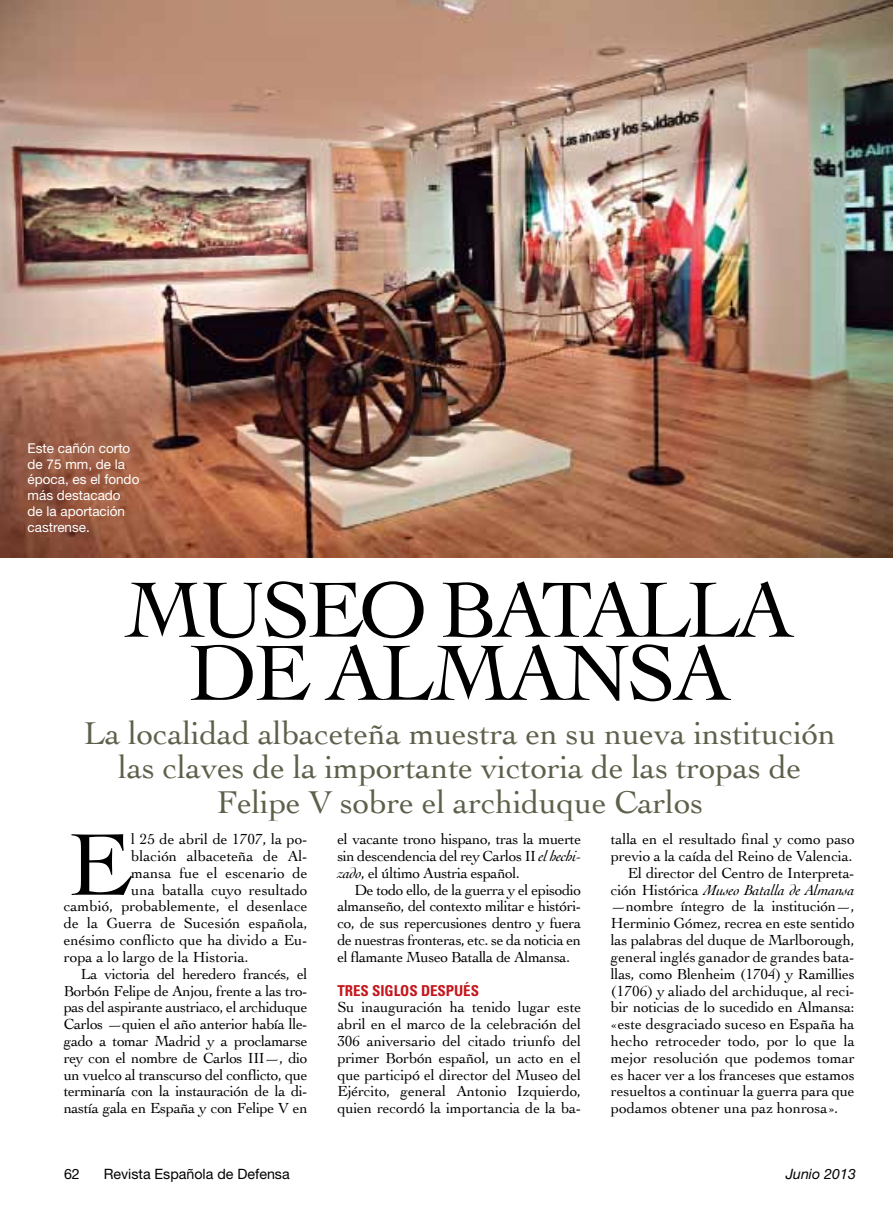
<style>
.page{position:relative;width:893px;height:1217px;background:#fff}
.page>*{position:absolute;margin:0;border:0;box-sizing:border-box;transform-origin:0 0}
.t1{font:92.4px "Cochin";color:#000}
.t2{font:82.5px/63px "Cochin";color:#000;text-align:right}
.t3{font:33px/34.5px "Cochin";letter-spacing:-.005em;color:#5f604b;text-align:center}
.t4{font:15.3px/16.8px "Cochin";letter-spacing:-.015em;color:#000;text-align:justify}
.t5{font:italic 15.3px "Cochin";letter-spacing:-.015em;color:#000}
.t6{font:700 condensed 15px "Univers";letter-spacing:-.005em;color:#c4161c}
.t7{font:14.25px "Helvetica Neue";color:#000}
.t8{font:italic 14.25px "Helvetica Neue";color:#000}
.t9{font:13.5px/15.8px "Helvetica Neue";color:#fff}
.s1{font-style:normal}
.s2{font-style:italic}
</style>
<div class="page">
<img style="left:0;top:0;width:893px;height:557px">
<p class="t9" style="left:28px;top:440px;width:113px">Este cañón corto de 75 mm, de la época, es el fondo más destacado<br>de la aportación castrense.</p>
<h2 class="t2" style="left:125px;top:574px;width:132px">Museo</h2>
<h2 class="t2" style="left:188px;top:574px;width:305px">batalla<br>de aLmansa</h2>
<h3 class="t3" style="left:84px;top:714px;width:754px">La localidad albaceteña muestra en su nueva institución las claves de la importante victoria de las tropas de<br>Felipe V sobre el archiduque Carlos</h3>
<p class="t4" style="left:611px;top:830px;width:245px">talla en el resultado final y como paso</p>
<p class="t4" style="left:611px;top:846px;width:243px">previo a la caída del Reino de Valencia.</p>
<p class="t4" style="left:628px;top:863px;width:228px">El director del Centro de Interpreta-</p>
<p class="t5" style="left:611px;top:879px;width:245px"><span class="s1">ción Histórica</span> Museo Batalla de Almansa</p>
<p class="t4" style="left:611px;top:897px;width:245px">—nombre íntegro de la institución—,</p>
<p class="t4" style="left:611px;top:914px;width:245px">Herminio Gómez, recrea en este sentido</p>
<p class="t4" style="left:611px;top:930px;width:245px">las palabras del duque de Marlborough,</p>
<p class="t4" style="left:611px;top:947px;width:245px">general inglés ganador de grandes bata-</p>
<p class="t4" style="left:611px;top:964px;width:245px">llas, como Blenheim (1704) y Ramillies</p>
<p class="t4" style="left:611px;top:981px;width:245px">(1706) y aliado del archiduque, al reci-</p>
<p class="t4" style="left:611px;top:998px;width:245px">bir noticias de lo sucedido en Almansa:</p>
<p class="t4" style="left:611px;top:1014px;width:245px">«este desgraciado suceso en España ha</p>
<p class="t4" style="left:611px;top:1031px;width:245px">hecho retroceder todo, por lo que la</p>
<p class="t4" style="left:611px;top:1048px;width:245px">mejor resolución que podemos tomar</p>
<p class="t4" style="left:611px;top:1065px;width:245px">es hacer ver a los franceses que estamos</p>
<p class="t4" style="left:611px;top:1082px;width:245px">resueltos a continuar la guerra para que</p>
<p class="t4" style="left:611px;top:1098px;width:229px">podamos obtener una paz honrosa».</p>
<p class="t4" style="left:337px;top:830px;width:245px">el vacante trono hispano, tras la muerte sin descendencia del rey Carlos II <span class="s2">el hechi&shy;zado</span>, el último Austria español.</p>
<p class="t4" style="left:337px;top:880px;width:245px;text-indent:17px">De todo ello, de la guerra y el episodio almanseño, del contexto militar e históri&shy;co, de sus repercusiones dentro y fuera de nuestras fronteras, etc. se da noticia en el flamante Museo Batalla de Almansa.</p>
<p class="t6" style="left:337px;top:980px;width:143px">TRES SIGLOS DESPUÉS</p>
<p class="t4" style="left:337px;top:998px;width:245px">Su inauguración ha tenido lugar este abril en el marco de la celebración del 306 aniversario del citado triunfo del primer Borbón español, un acto en el que participó el director del Museo del Ejército, general Antonio Izquierdo, quien recordó la importancia de la ba-</p>
<h1 class="t1" style="left:68px;top:802px;width:65px">E</h1>
<p class="t4" style="left:131px;top:830px;width:178px">l 25 de abril de 1707, la po-</p>
<p class="t4" style="left:131px;top:846px;width:178px">blación albaceteña de Al-</p>
<p class="t4" style="left:131px;top:863px;width:178px">mansa fue el escenario de</p>
<p class="t4" style="left:131px;top:880px;width:178px">una batalla cuyo resultado</p>
<p class="t4" style="left:64px;top:897px;width:245px">cambió, probablemente, el desenlace</p>
<p class="t4" style="left:64px;top:914px;width:245px">de la Guerra de Sucesión española,</p>
<p class="t4" style="left:64px;top:930px;width:245px">enésimo conflicto que ha divido a Eu-</p>
<p class="t4" style="left:64px;top:947px;width:186px">ropa a lo largo de la Historia.</p>
<p class="t4" style="left:81px;top:964px;width:228px">La victoria del heredero francés, el</p>
<p class="t4" style="left:64px;top:981px;width:245px">Borbón Felipe de Anjou, frente a las tro-</p>
<p class="t4" style="left:64px;top:998px;width:245px">pas del aspirante austriaco, el archiduque</p>
<p class="t4" style="left:64px;top:1014px;width:245px">Carlos —quien el año anterior había lle-</p>
<p class="t4" style="left:64px;top:1031px;width:245px">gado a tomar Madrid y a proclamarse</p>
<p class="t4" style="left:64px;top:1048px;width:245px">rey con el nombre de Carlos III—, dio</p>
<p class="t4" style="left:64px;top:1065px;width:245px">un vuelco al transcurso del conflicto, que</p>
<p class="t4" style="left:64px;top:1082px;width:245px">terminaría con la instauración de la di-</p>
<p class="t4" style="left:64px;top:1098px;width:245px">nastía gala en España y con Felipe V en</p>
<p class="t7" style="left:64px;top:1164px;width:17px">62</p>
<p class="t7" style="left:104px;top:1164px;width:188px">Revista Española de Defensa</p>
<p class="t8" style="left:786px;top:1164px;width:72px">Junio 2013</p>
</div>
